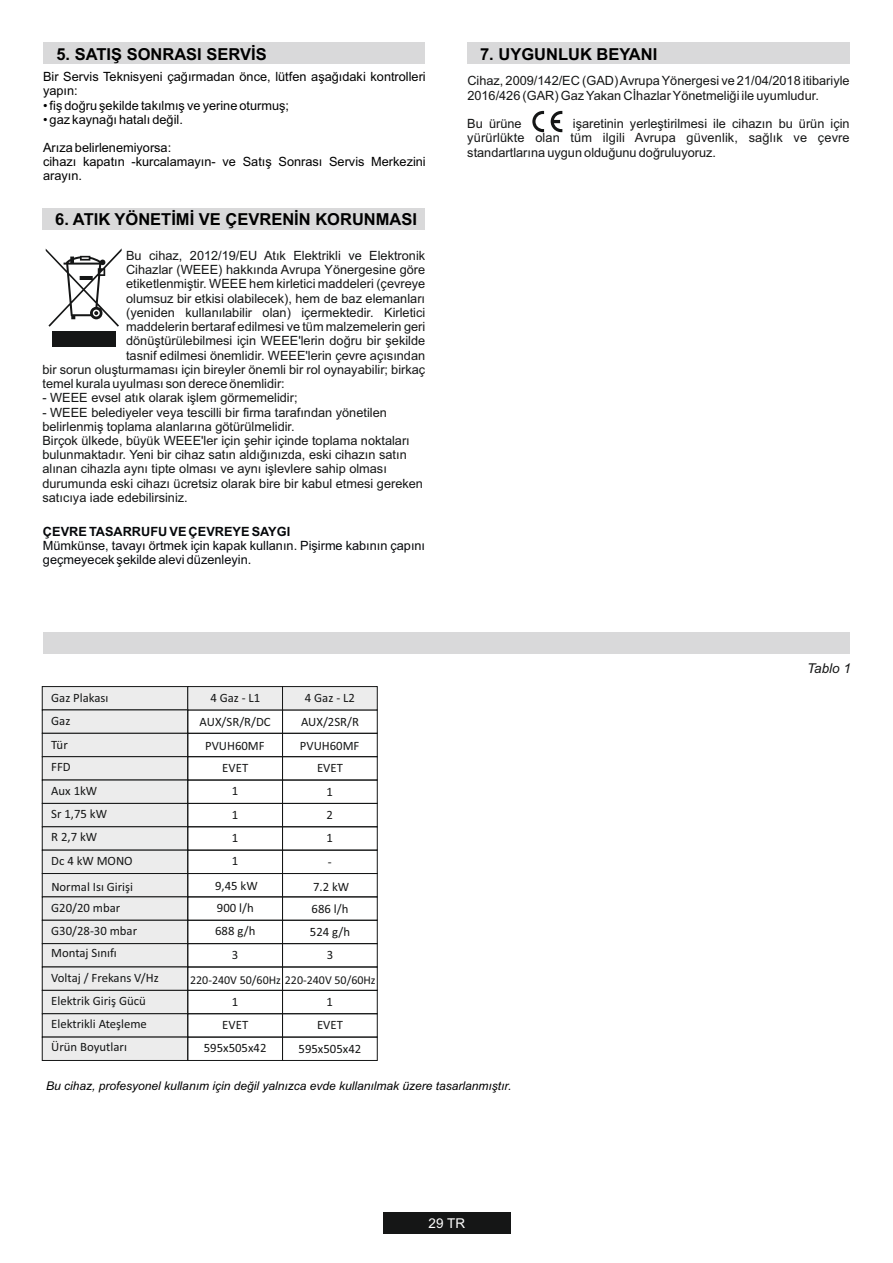
<style>
.page{position:relative;width:893px;height:1263px;background:#fff}
.page>*{position:absolute;margin:0;border:0;box-sizing:border-box;transform-origin:0 0}
.t1{font:700 16.5px "Arial";color:#000}
.t2{font:italic 13.5px "Arial";color:#151616}
.t3{font:13.5px "Arial";color:#fff}
.t4{font:12.75px/14.2px "Arial";color:#151616}
.t5{font:12.75px/23.4px "Calibri";color:#151616}
.t6{font:12.75px/14.2px "Arial";color:#000}
.t7{font:12.75px/14.2px "Arial";color:#05070a}
.t8{font:700 12.75px "Arial";color:#05070a}
.t9{font:italic 12px "Arial";color:#000}
.t10{font:12px "Calibri";color:#151616}
</style>
<div class="page">
<div style="left:383px;top:1212px;width:127px;height:21px;background:#151616"></div>
<div style="left:43px;top:632px;width:807px;height:21px;background:#d9d9da"></div>
<div style="left:52px;top:331px;width:63px;height:15px;background:#151616"></div>
<svg style="left:46px;top:248px;width:76px;height:79px"></svg>
<div style="left:42px;top:208px;width:383px;height:22px;background:#d9d9da"></div>
<svg style="left:532px;top:111px;width:12px;height:21px"></svg>
<svg style="left:551px;top:111px;width:11px;height:21px"></svg>
<svg style="left:41px;top:686px;width:337px;height:375px"></svg>
<div style="left:282px;top:966px;width:96px;height:25px;border:1px solid #151616"></div>
<div style="left:282px;top:990px;width:96px;height:24px;border:1px solid #151616"></div>
<div style="left:282px;top:896px;width:96px;height:25px;border:1px solid #151616"></div>
<div style="left:282px;top:920px;width:96px;height:24px;border:1px solid #151616"></div>
<div style="left:187px;top:943px;width:96px;height:24px;border:1px solid #151616"></div>
<div style="left:187px;top:966px;width:96px;height:25px;border:1px solid #151616"></div>
<div style="left:187px;top:990px;width:96px;height:24px;border:1px solid #151616"></div>
<div style="left:187px;top:896px;width:96px;height:25px;border:1px solid #151616"></div>
<div style="left:187px;top:920px;width:96px;height:24px;border:1px solid #151616"></div>
<div style="left:467px;top:42px;width:383px;height:22px;background:#d9d9da"></div>
<div style="left:43px;top:43px;width:382px;height:21px;background:#d9d9da"></div>
<p class="t1" style="left:56px;top:48px;width:212px">5. SATIŞ SONRASI SERVİS</p>
<p class="t1" style="left:480px;top:48px;width:179px">7. UYGUNLUK BEYANI</p>
<p class="t6" style="left:43px;top:71px;width:384px">Bir Servis Teknisyeni çağırmadan önce, lütfen aşağıdaki kontrolleri yapın:</p>
<p class="t6" style="left:43px;top:99px;width:248px">• fiş doğru şekilde takılmış ve yerine oturmuş;</p>
<p class="t6" style="left:43px;top:107px;width:141px;line-height:27.8px">• gaz kaynağı hatalı değil.<br>Arıza belirlenemiyorsa:</p>
<p class="t6" style="left:43px;top:155px;width:384px">cihazı kapatın -kurcalamayın- ve Satış Sonrası Servis Merkezini arayın.</p>
<p class="t4" style="left:467px;top:75px;width:384px">Cihaz, 2009/142/EC (GAD) Avrupa Yönergesi ve 21/04/2018 itibariyle<br>2016/426 (GAR) Gaz Yakan Cİhazlar Yönetmeliği ile uyumludur.</p>
<p class="t4" style="left:467px;top:118px;width:56px">Bu ürüne</p>
<p class="t4" style="left:467px;top:118px;width:384px;text-align:justify;text-indent:106px">işaretinin yerleştirilmesi ile cihazın bu ürün için yürürlükte olan tüm ilgili Avrupa güvenlik, sağlık ve çevre standartlarına uygun olduğunu doğruluyoruz.</p>
<p class="t1" style="left:55px;top:213px;width:363px">6. ATIK YÖNETİMİ VE ÇEVRENİN KORUNMASI</p>
<p class="t4" style="left:126px;top:249px;width:301px">Bu cihaz, 2012/19/EU Atık Elektrikli ve Elektronik</p>
<p class="t4" style="left:126px;top:264px;width:301px">Cihazlar (WEEE) hakkında Avrupa Yönergesine göre</p>
<p class="t4" style="left:126px;top:278px;width:301px">etiketlenmiştir. WEEE hem kirletici maddeleri (çevreye</p>
<p class="t4" style="left:126px;top:292px;width:301px">olumsuz bir etkisi olabilecek), hem de baz elemanları</p>
<p class="t4" style="left:126px;top:306px;width:301px">(yeniden kullanılabilir olan) içermektedir. Kirletici</p>
<p class="t4" style="left:126px;top:321px;width:301px">maddelerin bertaraf edilmesi ve tüm malzemelerin geri</p>
<p class="t4" style="left:126px;top:335px;width:301px">dönüştürülebilmesi için WEEE'lerin doğru bir şekilde</p>
<p class="t4" style="left:126px;top:349px;width:301px">tasnif edilmesi önemlidir. WEEE'lerin çevre açısından</p>
<p class="t4" style="left:42px;top:363px;width:384px">bir sorun oluşturmaması için bireyler önemli bir rol oynayabilir; birkaç</p>
<p class="t4" style="left:42px;top:378px;width:244px">temel kurala uyulması son derece önemlidir:</p>
<p class="t4" style="left:42px;top:392px;width:257px">- WEEE evsel atık olarak işlem görmemelidir;</p>
<p class="t4" style="left:42px;top:406px;width:382px">- WEEE belediyeler veya tescilli bir firma tarafından yönetilen belirlenmiş toplama alanlarına götürülmelidir.<br>Birçok ülkede, büyük WEEE'ler için şehir içinde toplama noktaları bulunmaktadır. Yeni bir cihaz satın aldığınızda, eski cihazın satın alınan cihazla aynı tipte olması ve aynı işlevlere sahip olması durumunda eski cihazı ücretsiz olarak bire bir kabul etmesi gereken satıcıya iade edebilirsiniz.</p>
<p class="t8" style="left:43px;top:526px;width:249px">ÇEVRE TASARRUFU VE ÇEVREYE SAYGI</p>
<p class="t7" style="left:43px;top:539px;width:384px">Mümkünse, tavayı örtmek için kapak kullanın. Pişirme kabının çapını geçmeyecek şekilde alevi düzenleyin.</p>
<p class="t5" style="left:51px;top:686px;width:59px;line-height:24px">Gaz Plakası<br>Gaz<br>Tür</p>
<p class="t5" style="left:51px;top:756px;width:83px">FFD<br>Aux 1kW<br>Sr 1,75 kW<br>R 2,7 kW<br>Dc 4 kW MONO</p>
<p class="t5" style="left:51px;top:877px;width:83px;line-height:20.7px">Normal Isı Girişi<br>G20/20 mbar</p>
<p class="t5" style="left:51px;top:920px;width:87px;line-height:22.4px">G30/28-30 mbar<br>Montaj Sınıfı</p>
<p class="t5" style="left:51px;top:967px;width:109px">Voltaj / Frekans V/Hz<br>Elektrik Giriş Gücü<br>Elektrikli Ateşleme<br>Ürün Boyutları</p>
<p class="t5" style="left:210px;top:687px;width:52px">4 Gaz - L1</p>
<p class="t5" style="left:305px;top:687px;width:52px">4 Gaz - L2</p>
<p class="t5" style="left:200px;top:711px;width:73px">AUX/SR/R/DC</p>
<p class="t5" style="left:301px;top:711px;width:59px">AUX/2SR/R</p>
<p class="t5" style="left:205px;top:736px;width:61px;line-height:21.5px;text-align:center">PVUH60MF<br>EVET</p>
<p class="t5" style="left:232px;top:780px;width:8px">1<br>1</p>
<p class="t5" style="left:300px;top:736px;width:61px;line-height:22.2px;text-align:center">PVUH60MF<br>EVET</p>
<p class="t5" style="left:326px;top:781px;width:8px">1</p>
<p class="t5" style="left:327px;top:804px;width:8px">2</p>
<p class="t5" style="left:232px;top:827px;width:8px">1</p>
<p class="t5" style="left:326px;top:827px;width:8px">1</p>
<p class="t5" style="left:232px;top:850px;width:8px">1</p>
<p class="t5" style="left:328px;top:851px;width:5px">-</p>
<p class="t5" style="left:215px;top:875px;width:44px">9,45 kW</p>
<p class="t5" style="left:313px;top:876px;width:38px">7.2 kW</p>
<p class="t5" style="left:215px;top:897px;width:42px">900 l/h<br>688 g/h</p>
<p class="t10" style="left:190px;top:975px;width:187px">220-240V 50/60Hz 220-240V 50/60Hz</p>
<p class="t5" style="left:310px;top:898px;width:42px">686 l/h<br>524 g/h</p>
<p class="t5" style="left:232px;top:944px;width:8px">3</p>
<p class="t5" style="left:232px;top:990px;width:8px">1</p>
<p class="t5" style="left:327px;top:944px;width:8px">3</p>
<p class="t5" style="left:326px;top:991px;width:8px">1</p>
<p class="t5" style="left:204px;top:1014px;width:64px;text-align:center">EVET<br>595x505x42</p>
<p class="t5" style="left:299px;top:1014px;width:64px;text-align:center">EVET<br>595x505x42</p>
<p class="t9" style="left:46px;top:1081px;width:467px">Bu cihaz, profesyonel kullanım için değil yalnızca evde kullanılmak üzere tasarlanmıştır.</p>
<p class="t3" style="left:429px;top:1218px;width:38px">29 TR</p>
<p class="t2" style="left:807px;top:663px;width:45px">Tablo 1</p>
</div>
